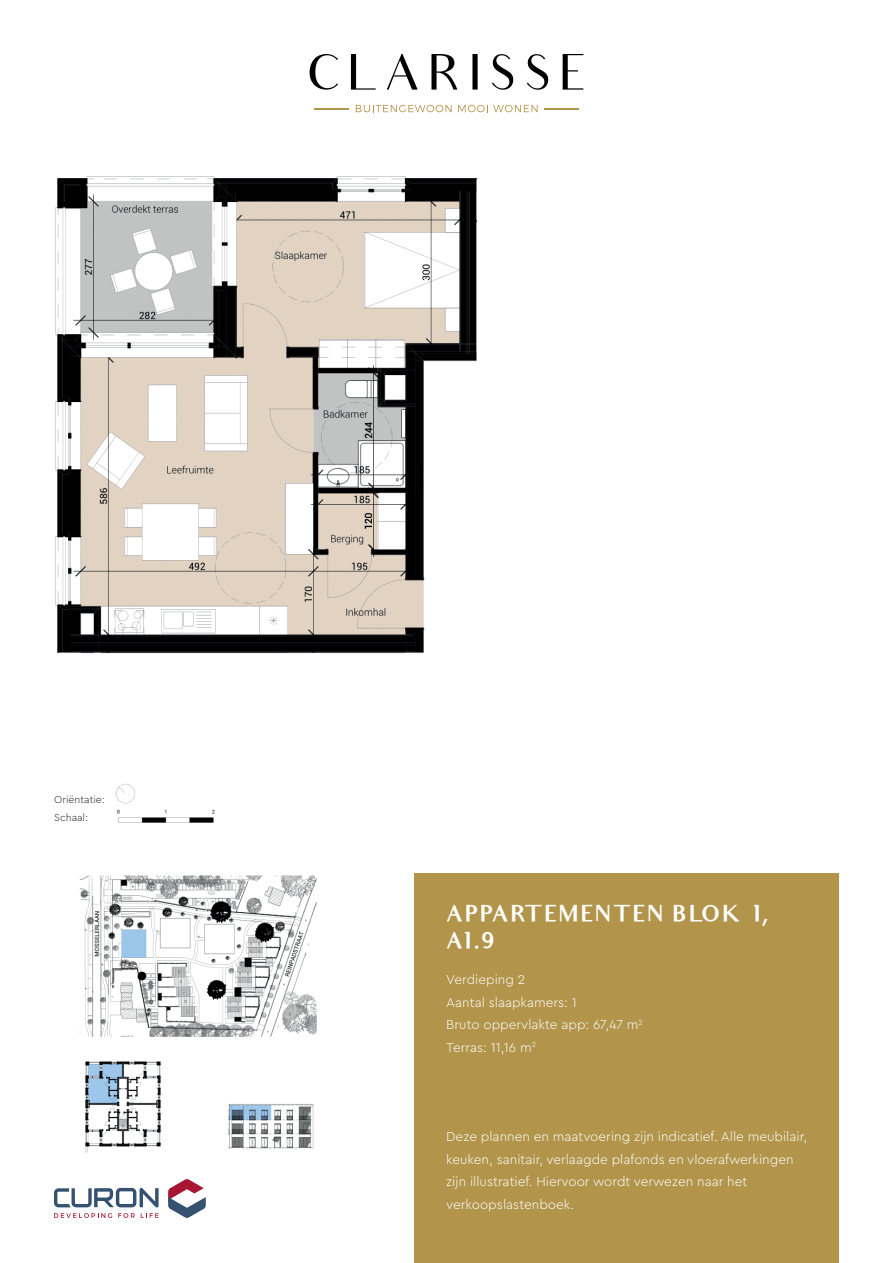
<style>
.page{position:relative;width:893px;height:1263px;background:#fff}
.page>*{position:absolute;margin:0;border:0;box-sizing:border-box;transform-origin:0 0}
.t1{font:700 21.75px/27px "Audrey";letter-spacing:.075em;color:#fff}
.t2{font:300 13.5px/22.5px "Cera Pro";color:#fff}
.t3{font:300 10.5px/18.3px "Cera Pro";color:#231f20}
</style>
<div class="page">
<img style="left:79px;top:873px;width:348px;height:280px">
<div style="left:414px;top:874px;width:425px;height:389px;background:#b2954b"></div>
<svg style="left:310px;top:54px;width:28px;height:36px"></svg>
<svg style="left:351px;top:54px;width:25px;height:36px"></svg>
<svg style="left:387px;top:54px;width:31px;height:36px"></svg>
<svg style="left:431px;top:54px;width:26px;height:36px"></svg>
<svg style="left:472px;top:54px;width:6px;height:36px"></svg>
<svg style="left:492px;top:54px;width:21px;height:36px"></svg>
<svg style="left:527px;top:54px;width:21px;height:36px"></svg>
<svg style="left:563px;top:54px;width:20px;height:36px"></svg>
<svg style="left:356px;top:105px;width:96px;height:7px"></svg>
<svg style="left:458px;top:105px;width:80px;height:7px"></svg>
<hr style="left:314px;top:108px;width:35px;height:1px;background:#b2954b">
<hr style="left:544px;top:108px;width:35px;height:1px;background:#b2954b">
<img style="left:55px;top:176px;width:423px;height:478px">
<img style="left:115px;top:784px;width:100px;height:39px">
<svg style="left:168px;top:1179px;width:38px;height:39px"></svg>
<svg style="left:54px;top:1213px;width:58px;height:5px"></svg>
<svg style="left:118px;top:1213px;width:17px;height:5px"></svg>
<svg style="left:141px;top:1213px;width:18px;height:5px"></svg>
<svg style="left:54px;top:1188px;width:105px;height:19px"></svg>
<p class="t3" style="left:54px;top:790px;width:52px">Oriëntatie:<br>Schaal:</p>
<h1 class="t1" style="left:446px;top:901px;width:325px">APPART EMENT EN BLOK 1,<br>A1.9</h1>
<p class="t2" style="left:446px;top:968px;width:198px">Verdieping 2<br>Aantal slaapkamers: 1<br>Bruto oppervlakte app: 67,47 m<sup>2<br></sup>Terras: 11,16 m<sup>2</sup></p>
<p class="t2" style="left:446px;top:1125px;width:362px">Deze plannen en maatvoering zijn indicatief. Alle meubilair, keuken, sanitair, verlaagde plafonds en vloerafwerkingen zijn illustratief. Hiervoor wordt verwezen naar het verkoopslastenboek.</p>
</div>
